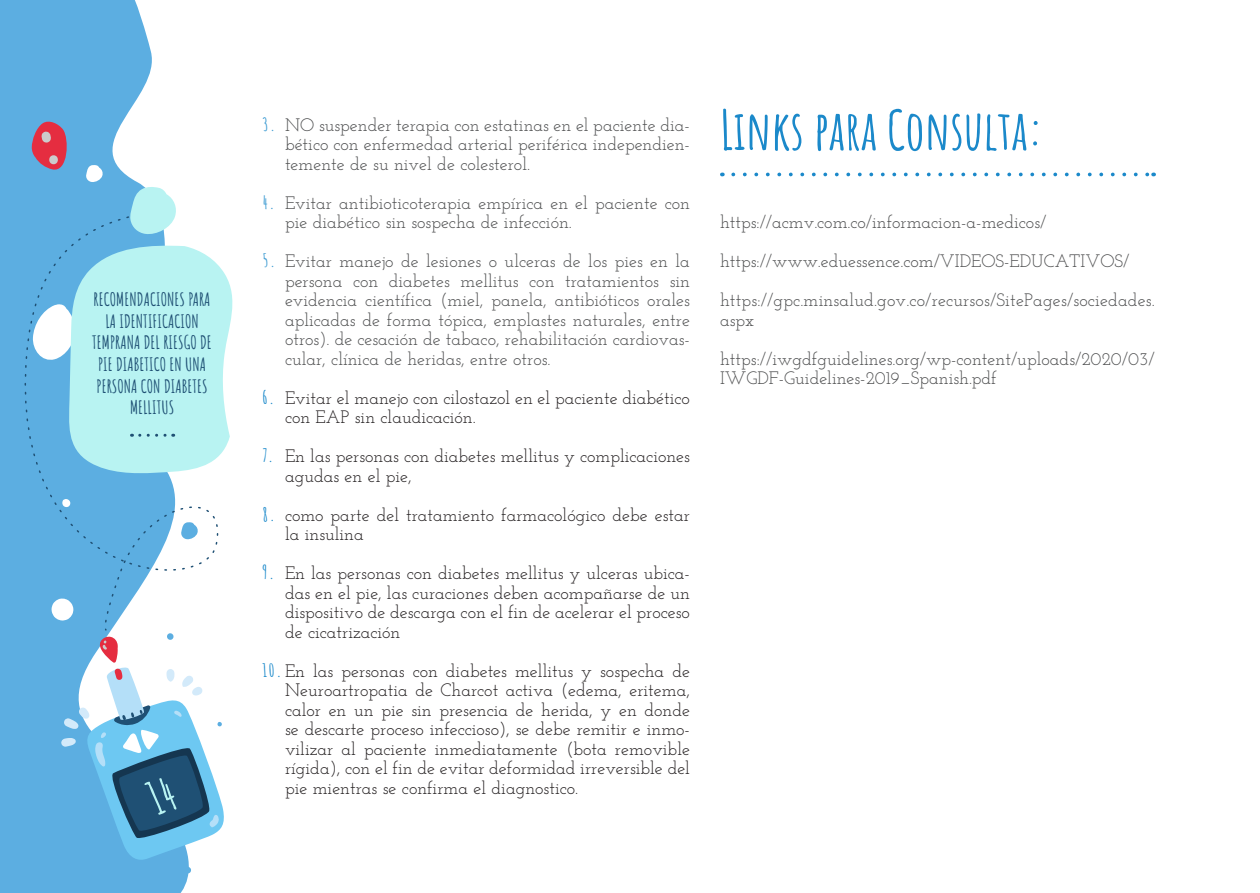
<style>
.page{position:relative;width:1260px;height:893px;background:#fff}
.page>*{position:absolute;margin:0;border:0;box-sizing:border-box;transform-origin:0 0}
.TITULOS_NUEVOS{font:700 54px "Amatic SC";color:#1b89ca}
._2__Cuerpo_Texto{font:18px/19.5px "Josefin Slab";color:#4b4c4d}
.t1{font:18px/19.5px "Josefin Slab";color:#231f20}
._10__Destacados__2{font:700 18px/21.6px "Amatic SC";color:#1f5074;text-align:center}
.s1{font-family:"Amatic SC";font-weight:700;color:#3d9bd2}
.s2{font-family:"Amatic SC";font-weight:700;color:#1b89ca}
</style>
<div class="page">
<svg style="left:0;top:0;width:189px;height:892px;fill:#5caee1"></svg>
<svg style="left:86px;top:165px;width:17px;height:17px"></svg>
<svg style="left:7px;top:211px;width:212px;height:412px"></svg>
<svg style="left:32px;top:119px;width:37px;height:54px;background:#b36582"></svg>
<svg style="left:130px;top:186px;width:48px;height:49px"></svg>
<svg style="left:733px;top:172px;width:414px;height:4px"></svg>
<svg style="left:32px;top:244px;width:201px;height:230px;background:#abe6ef"></svg>
<svg style="left:57px;top:627px;width:167px;height:246px"></svg>
<p class="_10__Destacados__2" style="left:92px;top:287px;width:121px">RECOMENDACIONES PARA<br>LA IDENTIFICACION<br>TEMPRANA DEL RIESGO DE<br>PIE DIABETICO EN UNA<br>PERSONA CON DIABETES<br>MELLITUS</p>
<p class="_2__Cuerpo_Texto" style="left:285px;top:115px;width:407px;text-align:justify;text-indent:-22px"><span class="s1">3.</span> NO suspender terapia con estatinas en el paciente dia&shy;bético con enfermedad arterial periférica independien&shy;temente de su nivel de colesterol.</p>
<p class="_2__Cuerpo_Texto" style="left:285px;top:193px;width:406px;text-indent:-22px"><span class="s1">4.</span> Evitar antibioticoterapia empírica en el paciente con pie diabético sin sospecha de infección.</p>
<p class="_2__Cuerpo_Texto" style="left:285px;top:251px;width:407px;text-align:justify;text-indent:-22px"><span class="s1">5.</span> Evitar manejo de lesiones o ulceras de los pies en la persona con diabetes mellitus con tratamientos sin evidencia científica (miel, panela, antibióticos orales aplicadas de forma tópica, emplastes naturales, entre otros). de cesación de tabaco, rehabilitación cardiovas&shy;cular, clínica de heridas, entre otros.</p>
<p class="t1" style="left:285px;top:388px;width:407px;text-indent:-22px"><span class="s2">6.</span> Evitar el manejo con cilostazol en el paciente diabético con EAP sin claudicación.</p>
<p class="t1" style="left:285px;top:446px;width:407px;text-indent:-22px"><span class="s2">7.</span> En las personas con diabetes mellitus y complicaciones agudas en el pie,</p>
<p class="t1" style="left:285px;top:505px;width:406px;text-indent:-22px"><span class="s2">8.</span> como parte del tratamiento farmacológico debe estar la insulina</p>
<p class="t1" style="left:285px;top:563px;width:407px;text-align:justify;text-indent:-22px"><span class="s2">9.</span> En las personas con diabetes mellitus y ulceras ubica&shy;das en el pie, las curaciones deben acompañarse de un dispositivo de descarga con el fin de acelerar el proceso de cicatrización</p>
<p class="t1" style="left:285px;top:661px;width:407px;text-align:justify;text-indent:-22px"><span class="s2">10.</span> En las personas con diabetes mellitus y sospecha de Neuroartropatia de Charcot activa (edema, eritema, calor en un pie sin presencia de herida, y en donde se descarte proceso infeccioso), se debe remitir e inmo&shy;vilizar al paciente inmediatamente (bota removible rígida), con el fin de evitar deformidad irreversible del pie mientras se confirma el diagnostico.</p>
<p class="TITULOS_NUEVOS" style="left:720px;top:88px;width:325px">Links para Consulta:</p>
<p class="_2__Cuerpo_Texto" style="left:720px;top:212px;width:328px">https://acmv.com.co/informacion-a-medicos/</p>
<p class="_2__Cuerpo_Texto" style="left:720px;top:251px;width:411px">https://www.eduessence.com/VIDEOS-EDUCATIVOS/</p>
<p class="_2__Cuerpo_Texto" style="left:720px;top:290px;width:436px">https://gpc.minsalud.gov.co/recursos/SitePages/sociedades. aspx</p>
<p class="_2__Cuerpo_Texto" style="left:720px;top:349px;width:436px">https://iwgdfguidelines.org/wp-content/uploads/2020/03/<br>IWGDF-Guidelines-2019_Spanish.pdf</p>
</div>
